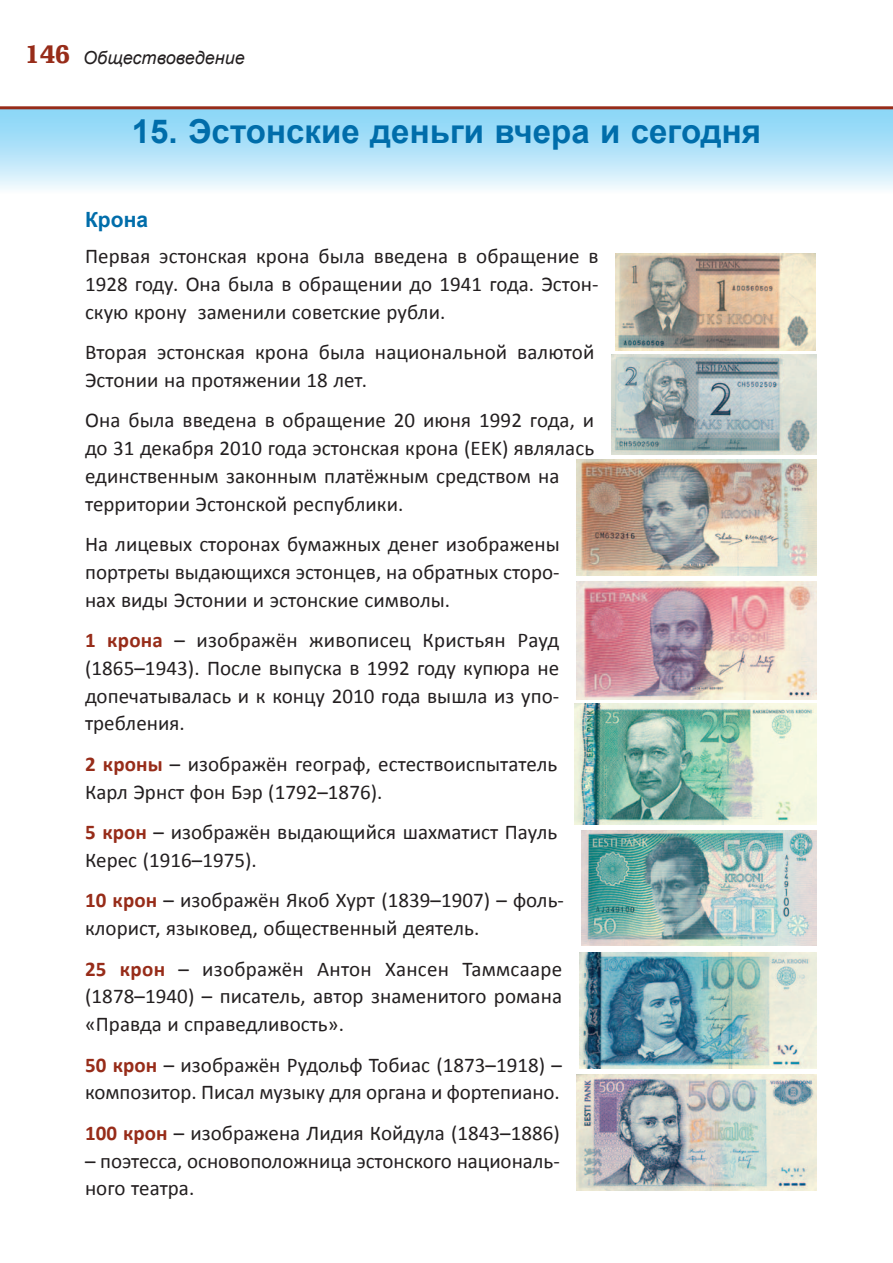
<style>
.page{position:relative;width:893px;height:1263px;background:#fff}
.page>*{position:absolute;margin:0;border:0;box-sizing:border-box;transform-origin:0 0}
.ptk-ala{font:700 33px "Arial";letter-spacing:.005em;color:#006daa}
.e-loik{font:21px/27.8px "Calibri";color:#231f20}
.ptk-loik{font:700 21px "Arial";letter-spacing:.005em;color:#006daa}
.t1{font:italic 18px "Arial";letter-spacing:.005em;color:#231f20}
.s1{font-family:"Egyptienne F";font-weight:900;font-style:normal;font-size:27px;color:#972c19}
.s2{font-weight:700;color:#972c19}
</style>
<div class="page">
<div style="left:0;top:109px;width:893px;height:85px;background:linear-gradient(to bottom,#80d2f6,#f1f9fd)"></div>
<hr style="left:0;top:106px;width:893px;height:3px;background:#972c19">
<img style="left:616px;top:253px;width:200px;height:98px">
<img style="left:611px;top:355px;width:205px;height:99px">
<img style="left:577px;top:460px;width:239px;height:116px">
<img style="left:576px;top:582px;width:240px;height:117px">
<img style="left:574px;top:704px;width:242px;height:120px">
<img style="left:581px;top:831px;width:235px;height:114px">
<img style="left:579px;top:952px;width:237px;height:117px">
<img style="left:577px;top:1074px;width:239px;height:117px">
<p class="t1" style="left:25px;top:46px;width:221px"><span class="s1">146</span> Обществоведение</p>
<p class="ptk-ala" style="left:132px;top:110px;width:631px">15. Эстонские деньги вчера и сегодня</p>
<p class="ptk-loik" style="left:85px;top:205px;width:65px">Крона</p>
<p class="e-loik" style="left:85px;top:242px;width:515px;text-align:justify">Первая эстонская крона была введена в обращение в 1928 году. Она была в обращении до 1941 года. Эстон&shy;скую крону заменили советские рубли.</p>
<p class="e-loik" style="left:85px;top:338px;width:511px">Вторая эстонская крона была национальной валютой<br>Эстонии на протяжении 18 лет.</p>
<p class="e-loik" style="left:85px;top:406px;width:511px">Она была введена в обращение 20 июня 1992 года, и до 31 декабря 2010 года эстонская крона (EEK) являлась единственным законным платёжным средством на территории Эстонской республики.</p>
<p class="e-loik" style="left:85px;top:530px;width:476px;text-align:justify">На лицевых сторонах бумажных денег изображены портреты выдающихся эстонцев, на обратных сторо&shy;нах виды Эстонии и эстонские символы.</p>
<p class="e-loik" style="left:85px;top:626px;width:476px;text-align:justify"><span class="s2">1 крона</span> – изображён живописец Кристьян Рауд (1865–1943). После выпуска в 1992 году купюра не допечатывалась и к концу 2010 года вышла из упо&shy;требления.</p>
<p class="e-loik" style="left:85px;top:750px;width:474px"><span class="s2">2 кроны</span> – изображён географ, естествоиспытатель<br>Карл Эрнст фон Бэр (1792–1876).</p>
<p class="e-loik" style="left:85px;top:818px;width:474px"><span class="s2">5 крон</span> – изображён выдающийся шахматист Пауль<br>Керес (1916–1975).</p>
<p class="e-loik" style="left:85px;top:887px;width:480px"><span class="s2">10 крон</span> – изображён Якоб Хурт (1839–1907) – фоль&shy;клорист, языковед, общественный деятель.</p>
<p class="e-loik" style="left:85px;top:955px;width:479px;text-align:justify"><span class="s2">25 крон</span> – изображён Антон Хансен Таммсааре (1878–1940) – писатель, автор знаменитого романа «Правда и справедливость».</p>
<p class="e-loik" style="left:85px;top:1051px;width:479px"><span class="s2">50 крон</span> – изображён Рудольф Тобиас (1873–1918) – композитор. Писал музыку для органа и фортепиано.</p>
<p class="e-loik" style="left:85px;top:1119px;width:476px"><span class="s2">100 крон</span> – изображена Лидия Койдула (1843–1886)</p>
<p class="e-loik" style="left:85px;top:1147px;width:476px">– поэтесса, основоположница эстонского националь&shy;ного театра.</p>
</div>
